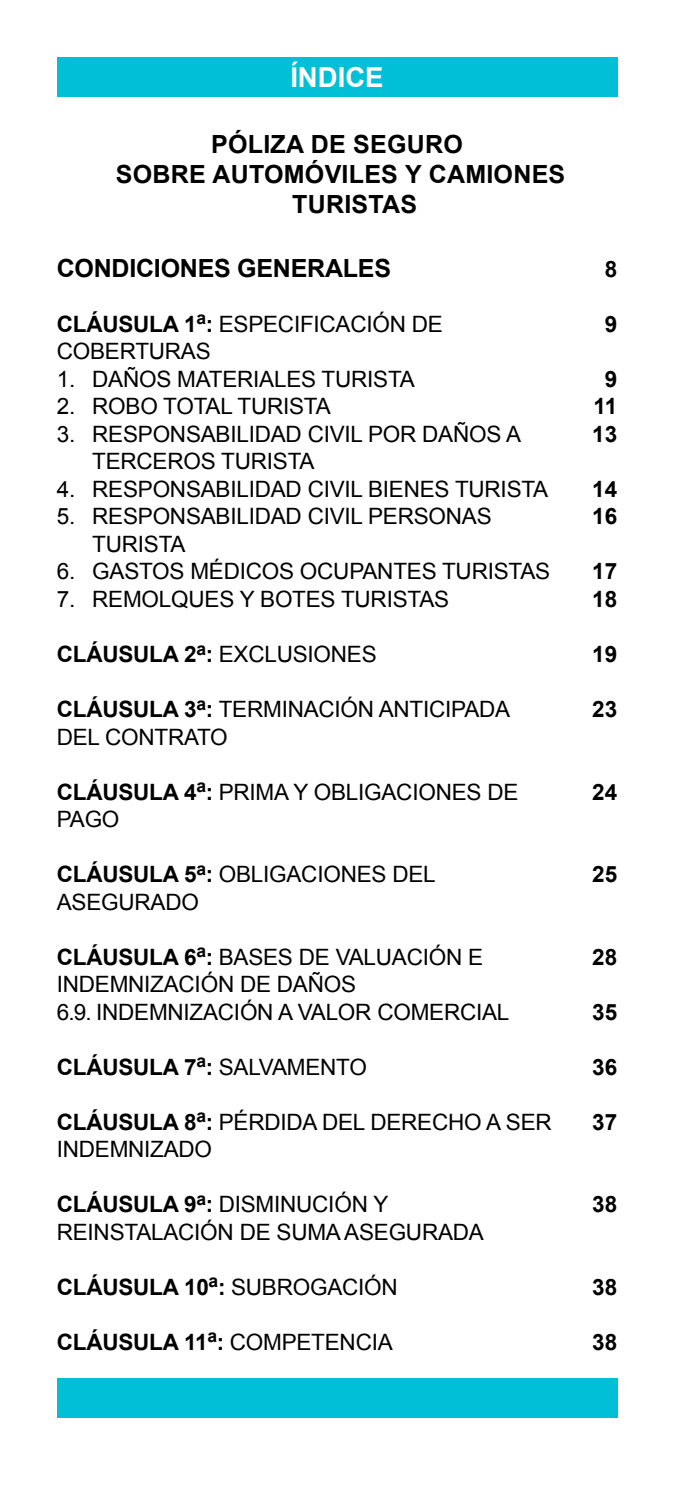
<style>
.page{position:relative;width:674px;height:1489px;background:#fff}
.page>*{position:absolute;margin:0;border:0;box-sizing:border-box;transform-origin:0 0}
.t1{font:700 27.5px "Arial";color:#fff}
.t2{font:700 25px "Arial";letter-spacing:.01em;color:#000}
.t3{font:700 25px "Arial";letter-spacing:-.01em;color:#000}
.t4{font:22.5px/27.5px "Arial";letter-spacing:-.01em;color:#000}
.t5{font:700 22.5px/27.5px "Arial";letter-spacing:-.01em;color:#000}
.s1{font-weight:700}
.s2{font-weight:400}
</style>
<div class="page">
<div style="left:57px;top:57px;width:560px;height:40px;background:#00bfd6"></div>
<div style="left:57px;top:1377px;width:560px;height:40px;background:#00bfd6"></div>
<p class="t1" style="left:290px;top:59px;width:95px">ÍNDICE</p>
<p class="t2" style="left:211px;top:128px;width:253px">PÓLIZA DE SEGURO</p>
<p class="t2" style="left:116px;top:158px;width:450px">SOBRE AUTOMÓVILES Y CAMIONES</p>
<p class="t2" style="left:292px;top:188px;width:126px">TURISTAS</p>
<p class="t3" style="left:57px;top:251px;width:335px">CONDICIONES GENERALES</p>
<p class="t4" style="left:57px;top:310px;width:387px"><span class="s1">CLÁUSULA 1</span><sup>a</sup><span class="s1">:</span> ESPECIFICACIÓN DE<br>COBERTURAS</p>
<p class="t4" style="left:57px;top:365px;width:359px">1. DAÑOS MATERIALES TURISTA</p>
<p class="t4" style="left:57px;top:393px;width:275px">2. ROBO TOTAL TURISTA</p>
<p class="t4" style="left:92px;top:420px;width:430px;text-indent:-35px">3. RESPONSABILIDAD CIVIL POR DAÑOS A<br>TERCEROS TURISTA</p>
<p class="t4" style="left:57px;top:475px;width:493px">4. RESPONSABILIDAD CIVIL BIENES TURISTA</p>
<p class="t4" style="left:92px;top:503px;width:401px;text-indent:-35px">5. RESPONSABILIDAD CIVIL PERSONAS<br>TURISTA</p>
<p class="t4" style="left:57px;top:558px;width:494px">6. GASTOS MÉDICOS OCUPANTES TURISTAS</p>
<p class="t4" style="left:57px;top:585px;width:393px">7. REMOLQUES Y BOTES TURISTAS</p>
<p class="t4" style="left:57px;top:640px;width:321px"><span class="s1">CLÁUSULA 2</span><sup>a</sup><span class="s1">:</span> EXCLUSIONES</p>
<p class="t4" style="left:57px;top:695px;width:454px"><span class="s1">CLÁUSULA 3</span><sup>a</sup><span class="s1">:</span> TERMINACIÓN ANTICIPADA<br>DEL CONTRATO</p>
<p class="t4" style="left:57px;top:778px;width:463px"><span class="s1">CLÁUSULA 4</span><sup>a</sup><span class="s1">:</span> PRIMA Y OBLIGACIONES DE<br>PAGO</p>
<p class="t4" style="left:57px;top:860px;width:380px"><span class="s1">CLÁUSULA 5</span><sup>a</sup><span class="s1">:</span> OBLIGACIONES DEL<br>ASEGURADO</p>
<p class="t4" style="left:57px;top:943px;width:454px"><span class="s1">CLÁUSULA 6</span><sup>a</sup><span class="s1">:</span> BASES DE VALUACIÓN E<br>INDEMNIZACIÓN DE DAÑOS<br>6.9. INDEMNIZACIÓN A VALOR COMERCIAL</p>
<p class="t5" style="left:57px;top:1053px;width:311px">CLÁUSULA 7<sup>a</sup>: <span class="s2">SALVAMENTO</span></p>
<p class="t4" style="left:57px;top:1108px;width:496px"><span class="s1">CLÁUSULA 8</span><sup>a</sup><span class="s1">:</span> PÉRDIDA DEL DERECHO A SER<br>INDEMNIZADO</p>
<p class="t4" style="left:57px;top:1190px;width:428px"><span class="s1">CLÁUSULA 9</span><sup>a</sup><span class="s1">:</span> DISMINUCIÓN Y<br>REINSTALACIÓN DE SUMA ASEGURADA</p>
<p class="t5" style="left:57px;top:1273px;width:342px">CLÁUSULA 10<sup>a</sup>: <span class="s2">SUBROGACIÓN</span></p>
<p class="t5" style="left:57px;top:1328px;width:337px">CLÁUSULA 11<sup>a</sup>: <span class="s2">COMPETENCIA</span></p>
<p class="t5" style="left:604px;top:256px;width:14px">8</p>
<p class="t5" style="left:604px;top:311px;width:14px">9</p>
<p class="t5" style="left:592px;top:366px;width:27px;text-align:center">9<br>11<br>13</p>
<p class="t5" style="left:592px;top:476px;width:27px">14<br>16</p>
<p class="t5" style="left:592px;top:558px;width:27px">17<br>18</p>
<p class="t5" style="left:592px;top:641px;width:27px">19</p>
<p class="t5" style="left:592px;top:696px;width:27px">23</p>
<p class="t5" style="left:592px;top:778px;width:27px">24</p>
<p class="t5" style="left:592px;top:861px;width:27px">25</p>
<p class="t5" style="left:592px;top:943px;width:27px">28</p>
<p class="t5" style="left:592px;top:998px;width:27px">35</p>
<p class="t5" style="left:592px;top:1053px;width:27px">36</p>
<p class="t5" style="left:592px;top:1108px;width:27px">37</p>
<p class="t5" style="left:592px;top:1191px;width:27px">38</p>
<p class="t5" style="left:592px;top:1273px;width:27px">38</p>
<p class="t5" style="left:592px;top:1328px;width:27px">38</p>
</div>
